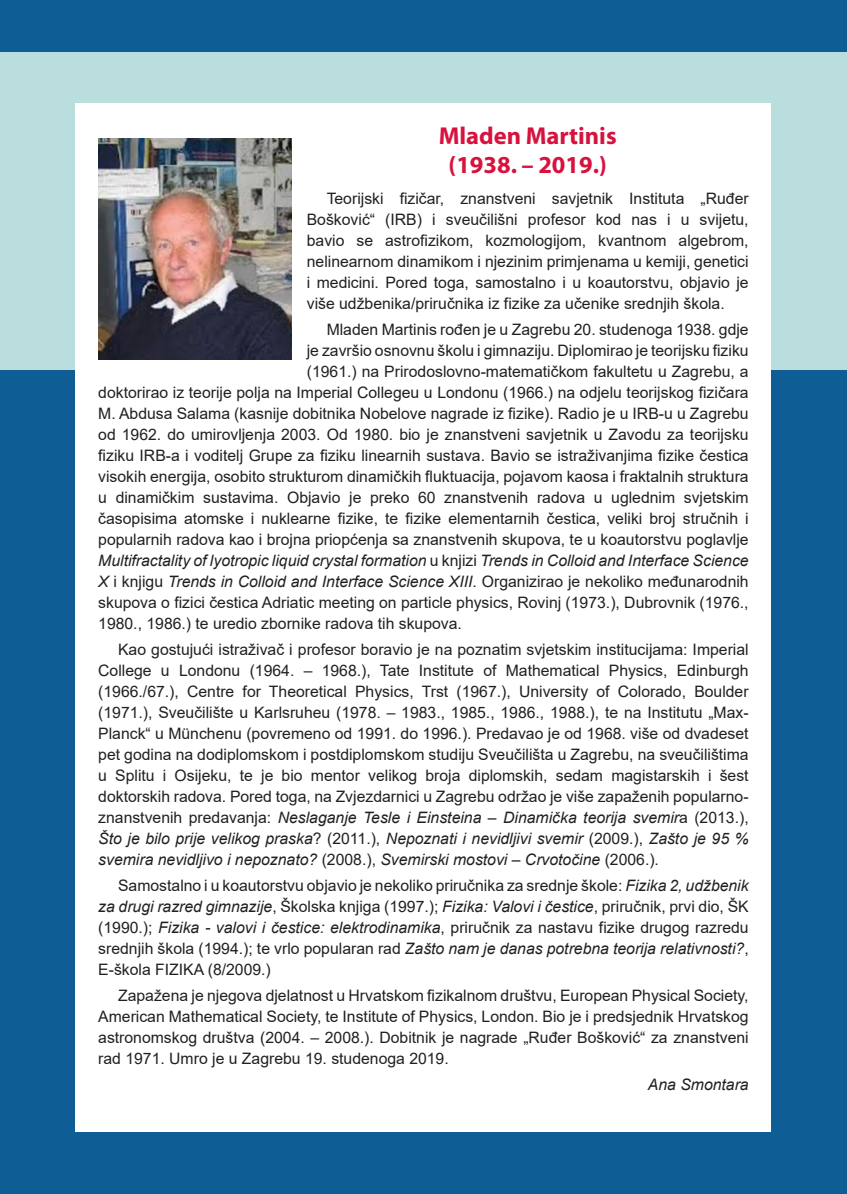
<style>
.page{position:relative;width:847px;height:1194px;background:#fff}
.page>*{position:absolute;margin:0;border:0;box-sizing:border-box;transform-origin:0 0}
.t1{font:700 24.5px/29.4px "Myriad Pro";color:#d7123e;text-align:center}
.t2{font:15.75px/21px "Arial";color:#231f20;text-align:justify}
.t3{font:italic 15.75px "Arial";color:#231f20}
.s1{font-style:normal}
.s2{font-style:italic}
</style>
<div class="page">
<div style="left:0;top:0;width:846px;height:1193px;background:#0e5d94"></div>
<div style="left:0;top:53px;width:846px;height:317px;background:#b9dedd"></div>
<div style="left:76px;top:103px;width:694px;height:1028px;background:#fff"></div>
<img style="left:98px;top:138px;width:194px;height:222px">
<h1 class="t1" style="left:438px;top:123px;width:179px">Mladen Martinis (1938. – 2019.)</h1>
<p class="t2" style="left:307px;top:188px;width:443px;text-indent:20px">Teorijski fizičar, znanstveni savjetnik Instituta „Ruđer Bošković“ (IRB) i sveučilišni profesor kod nas i u svijetu, bavio se astrofizikom, kozmologijom, kvantnom algebrom, nelinearnom dinamikom i njezinim primjenama u kemiji, genetici i medicini. Pored toga, samostalno i u koautorstvu, objavio je više udžbenika/priručnika iz fizike za učenike srednjih škola.</p>
<p class="t2" style="left:326px;top:319px;width:423px">Mladen Martinis rođen je u Zagrebu 20. studenoga 1938. gdje</p>
<p class="t2" style="left:307px;top:340px;width:443px">je završio osnovnu školu i gimnaziju. Diplomirao je teorijsku fiziku</p>
<p class="t2" style="left:307px;top:361px;width:443px">(1961.) na Prirodoslovno-matematičkom fakultetu u Zagrebu, a</p>
<p class="t2" style="left:98px;top:382px;width:651px">doktorirao iz teorije polja na Imperial Collegeu u Londonu (1966.) na odjelu teorijskog fizičara</p>
<p class="t2" style="left:98px;top:403px;width:651px">M. Abdusa Salama (kasnije dobitnika Nobelove nagrade iz fizike). Radio je u IRB-u u Zagrebu</p>
<p class="t2" style="left:98px;top:424px;width:651px">od 1962. do umirovljenja 2003. Od 1980. bio je znanstveni savjetnik u Zavodu za teorijsku</p>
<p class="t2" style="left:98px;top:445px;width:651px">fiziku IRB-a i voditelj Grupe za fiziku linearnih sustava. Bavio se istraživanjima fizike čestica</p>
<p class="t2" style="left:98px;top:466px;width:651px">visokih energija, osobito strukturom dinamičkih fluktuacija, pojavom kaosa i fraktalnih struktura</p>
<p class="t2" style="left:98px;top:487px;width:651px">u dinamičkim sustavima. Objavio je preko 60 znanstvenih radova u uglednim svjetskim</p>
<p class="t2" style="left:98px;top:508px;width:651px">časopisima atomske i nuklearne fizike, te fizike elementarnih čestica, veliki broj stručnih i</p>
<p class="t2" style="left:98px;top:529px;width:651px">popularnih radova kao i brojna priopćenja sa znanstvenih skupova, te u koautorstvu poglavlje</p>
<p class="t3" style="left:98px;top:552px;width:651px">Multifractality of lyotropic liquid crystal formation <span class="s1">u knjizi</span> Trends in Colloid and Interface Science</p>
<p class="t2" style="left:98px;top:571px;width:651px"><span class="s2">X</span> i knjigu <span class="s2">Trends in Colloid and Interface Science XIII</span>. Organizirao je nekoliko međunarodnih</p>
<p class="t2" style="left:98px;top:592px;width:651px">skupova o fizici čestica Adriatic meeting on particle physics, Rovinj (1973.), Dubrovnik (1976.,</p>
<p class="t2" style="left:98px;top:613px;width:365px">1980., 1986.) te uredio zbornike radova tih skupova.</p>
<p class="t2" style="left:98px;top:639px;width:651px;text-indent:20px">Kao gostujući istraživač i profesor boravio je na poznatim svjetskim institucijama: Imperial College u Londonu (1964. – 1968.), Tate Institute of Mathematical Physics, Edinburgh (1966./67.), Centre for Theoretical Physics, Trst (1967.), University of Colorado, Boulder (1971.), Sveučilište u Karlsruheu (1978. – 1983., 1985., 1986., 1988.), te na Institutu „Max-Planck“ u Münchenu (povremeno od 1991. do 1996.). Predavao je od 1968. više od dvadeset pet godina na dodiplomskom i postdiplomskom studiju Sveučilišta u Zagrebu, na sveučilištima u Splitu i Osijeku, te je bio mentor velikog broja diplomskih, sedam magistarskih i šest doktorskih radova. Pored toga, na Zvjezdarnici u Zagrebu održao je više zapaženih popularno&shy;znanstvenih predavanja: <span class="s2">Neslaganje Tesle i Einsteina – Dinamička teorija svemir</span>a (2013.), <span class="s2">Što je bilo prije velikog praska</span>? (2011.), <span class="s2">Nepoznati i nevidljivi svemir</span> (2009.), <span class="s2">Zašto je 95 % svemira nevidljivo i nepoznato?</span> (2008.), <span class="s2">Svemirski mostovi – Crvotočine</span> (2006.).</p>
<p class="t2" style="left:98px;top:875px;width:651px;text-indent:20px">Samostalno i u koautorstvu objavio je nekoliko priručnika za srednje škole: <span class="s2">Fizika 2, udžbenik za drugi razred gimnazije</span>, Školska knjiga (1997.); <span class="s2">Fizika: Valovi i čestice</span>, priručnik, prvi dio, ŠK (1990.); <span class="s2">Fizika - valovi i čestice: elektrodinamika</span>, priručnik za nastavu fizike drugog razredu srednjih škola (1994.); te vrlo popularan rad <span class="s2">Zašto nam je danas potrebna teorija relativnosti?</span>, E-škola FIZIKA (8/2009.)</p>
<p class="t2" style="left:98px;top:985px;width:651px;text-indent:20px">Zapažena je njegova djelatnost u Hrvatskom fizikalnom društvu, European Physical Society, American Mathematical Society, te Institute of Physics, London. Bio je i predsjednik Hrvatskog astronomskog društva (2004. – 2008.). Dobitnik je nagrade „Ruđer Bošković“ za znanstveni rad 1971. Umro je u Zagrebu 19. studenoga 2019.</p>
<p class="t3" style="left:647px;top:1076px;width:102px">Ana Smontara</p>
</div>
